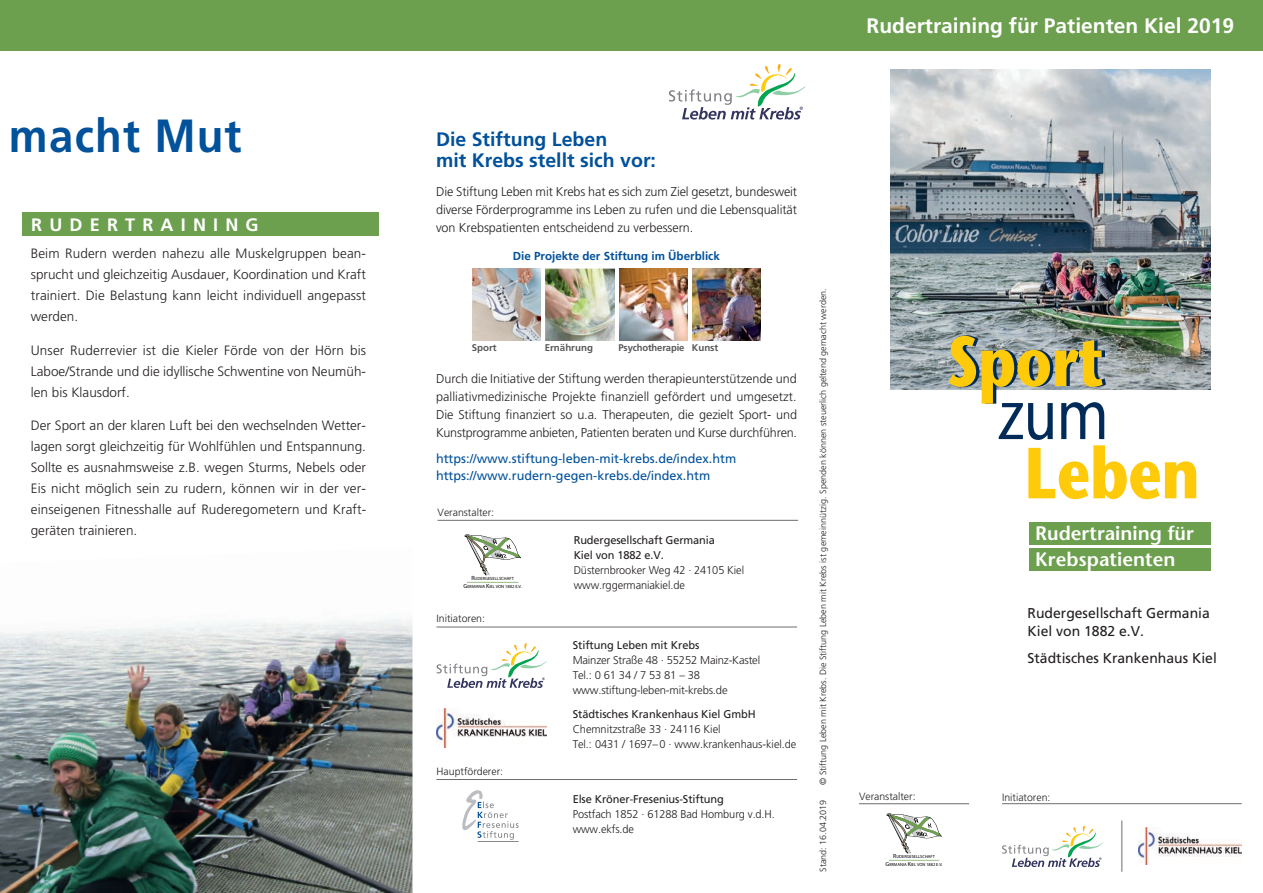
<style>
.page{position:relative;width:1263px;height:893px;background:#fff}
.page>*{position:absolute;margin:0;border:0;box-sizing:border-box;transform-origin:0 0}
.t1{font:700 70.65px "Stone Sans";color:#feca0a;scale:.8 1}
.t2{font:700 46.5px "Frutiger LT";letter-spacing:.025em;color:#01519b;scale:.94 1}
.t3{font:700 21px "Frutiger LT";color:#fff}
.t4{font:700 19.5px/21px "Frutiger LT";color:#01519b}
.t5{font:600 19.5px "Stone Sans";color:#fff}
.t6{font:700 18px "Frutiger LT";letter-spacing:.4em;color:#fff}
.t7{font:14.25px/18px "Frutiger LT";color:#231f20}
.t8{font:300 13.5px/21px "Frutiger LT";letter-spacing:.005em;color:#231f20;text-align:justify}
.t9{font:300 12.75px/18px "Frutiger LT";letter-spacing:-.01em;color:#231f20;text-align:justify}
.t10{font:12.75px "Frutiger LT";color:#01519b}
.t11{font:700 11.55px "Frutiger LT";color:#01519b}
.t12{font:300 11.25px/15px "Frutiger LT";letter-spacing:-.01em;color:#231f20}
.t13{font:11.25px/15px "Frutiger LT";letter-spacing:-.01em;color:#231f20}
.t14{font:300 10.5px "Frutiger LT";color:#231f20}
.t15{font:700 9.75px "Frutiger LT";color:#57585a}
.t16{font:300 9px "Frutiger LT";color:#231f20}
.t17{font:4.5px/7.2px "Myriad Pro";color:#000001;text-align:center}
.t18{font:4.35px/7.1px "Myriad Pro";color:#000001;text-align:center}
.s1{font-size:6px}
.s2{font-size:5.85px}
</style>
<div class="page">
<div style="left:0;top:0;width:1263px;height:50px;background:#6c9f4e"></div>
<svg style="left:886px;top:813px;width:56px;height:40px"></svg>
<svg style="left:889px;top:860px;width:50px;height:1px"></svg>
<hr style="left:1002px;top:803px;width:240px;height:1px;background:#6c6d70">
<hr style="left:859px;top:803px;width:110px;height:1px;background:#6c6d70">
<img style="left:1139px;top:827px;width:103px;height:37px">
<img style="left:437px;top:708px;width:110px;height:39px">
<svg style="left:669px;top:64px;width:136px;height:56px"></svg>
<img style="left:472px;top:269px;width:69px;height:72px">
<img style="left:546px;top:269px;width:68px;height:72px">
<img style="left:692px;top:269px;width:69px;height:72px">
<img style="left:619px;top:269px;width:69px;height:72px">
<hr style="left:436px;top:779px;width:361px;height:1px;background:#6c6d70">
<hr style="left:437px;top:520px;width:361px;height:1px;background:#6c6d70">
<hr style="left:436px;top:627px;width:361px;height:1px;background:#6c6d70">
<svg style="left:437px;top:643px;width:110px;height:45px"></svg>
<div style="left:22px;top:213px;width:357px;height:23px;background:#6c9f4e"></div>
<img style="left:890px;top:69px;width:320px;height:320px">
<svg style="left:999px;top:402px;width:197px;height:97px"></svg>
<div style="left:1029px;top:522px;width:181px;height:23px;background:#6c9f4e"></div>
<div style="left:1029px;top:549px;width:181px;height:22px;background:#6c9f4e"></div>
<img style="left:0;top:619px;width:412px;height:274px">
<svg style="left:1002px;top:826px;width:101px;height:41px"></svg>
<svg style="left:464px;top:534px;width:57px;height:41px"></svg>
<svg style="left:467px;top:582px;width:51px;height:1px"></svg>
<hr style="left:1121px;top:820px;width:1px;height:52px;background:#6c6d70">
<hr style="left:478px;top:841px;width:41px;height:1px;background:#808285">
<svg style="left:462px;top:790px;width:57px;height:50px"></svg>
<p class="t2" style="left:9px;top:108px;width:249px">macht Mut</p>
<p class="t6" style="left:31px;top:214px;width:229px">RUDERTRAINING</p>
<p class="t8" style="left:31px;top:243px;width:337px">Beim Rudern werden nahezu alle Muskelgruppen bean&shy;sprucht und gleichzeitig Ausdauer, Koordination und Kraft trainiert. Die Belastung kann leicht individuell angepasst werden.</p>
<p class="t8" style="left:31px;top:340px;width:337px">Unser Ruderrevier ist die Kieler Förde von der Hörn bis Laboe/Strande und die idyllische Schwentine von Neumüh&shy;len bis Klausdorf.</p>
<p class="t8" style="left:31px;top:415px;width:337px">Der Sport an der klaren Luft bei den wechselnden Wetter&shy;lagen sorgt gleichzeitig für Wohlfühlen und Entspannung.<br>Sollte es ausnahmsweise z.B. wegen Sturms, Nebels oder Eis nicht möglich sein zu rudern, können wir in der ver&shy;einseigenen Fitnesshalle auf Ruderegometern und Kraft&shy;geräten trainieren.</p>
<p class="t3" style="left:866px;top:13px;width:369px">Rudertraining für Patienten Kiel 2019</p>
<p class="t4" style="left:436px;top:129px;width:221px">Die Stiftung Leben<br>mit Krebs stellt sich vor:</p>
<p class="t9" style="left:436px;top:183px;width:363px">Die Stiftung Leben mit Krebs hat es sich zum Ziel gesetzt, bundesweit diverse Förderprogramme ins Leben zu rufen und die Lebensqualität von Krebspatienten entscheidend zu verbessern.</p>
<p class="t11" style="left:513px;top:249px;width:209px">Die Projekte der Stiftung im Überblick</p>
<p class="t15" style="left:472px;top:342px;width:26px">Sport</p>
<p class="t15" style="left:545px;top:342px;width:50px">Ernährung</p>
<p class="t15" style="left:618px;top:342px;width:67px">Psychotherapie</p>
<p class="t15" style="left:692px;top:342px;width:28px">Kunst</p>
<p class="t9" style="left:436px;top:369px;width:363px">Durch die Initiative der Stiftung werden therapieunterstützende und palliativmedizinische Projekte finanziell gefördert und umgesetzt.<br>Die Stiftung finanziert so u.a. Therapeuten, die gezielt Sport- und Kunstprogramme anbieten, Patienten beraten und Kurse durchführen.</p>
<p class="t10" style="left:436px;top:451px;width:302px">https://www.stiftung-leben-mit-krebs.de/index.htm</p>
<p class="t10" style="left:436px;top:468px;width:276px">https://www.rudern-gegen-krebs.de/index.htm</p>
<p class="t14" style="left:438px;top:506px;width:58px">Veranstalter:</p>
<p class="t17" style="left:463px;top:575px;width:60px"><span class="s1">R</span>UDERGESELLSCHAFT<br><span class="s1">G</span>ERMANIA <span class="s1">K</span>IEL VON 1882 E.V.</p>
<p class="t14" style="left:437px;top:612px;width:50px">Initiatoren:</p>
<p class="t14" style="left:437px;top:765px;width:68px">Hauptförderer:</p>
<p class="t13" style="left:574px;top:532px;width:143px">Rudergesellschaft Germania<br>Kiel von 1882 e.V.</p>
<p class="t12" style="left:574px;top:562px;width:172px">Düsternbrooker Weg 42 · 24105 Kiel</p>
<p class="t12" style="left:574px;top:577px;width:113px">www.rggermaniakiel.de</p>
<p class="t13" style="left:573px;top:638px;width:128px">Stiftung Leben mit Krebs</p>
<p class="t12" style="left:573px;top:653px;width:189px">Mainzer Straße 48 · 55252 Mainz-Kastel</p>
<p class="t12" style="left:573px;top:668px;width:129px">Tel.: 0 61 34 / 7 53 81 – 38</p>
<p class="t12" style="left:573px;top:683px;width:156px">www.stiftung-leben-mit-krebs.de</p>
<p class="t13" style="left:573px;top:706px;width:185px">Städtisches Krankenhaus Kiel GmbH</p>
<p class="t12" style="left:573px;top:721px;width:149px">Chemnitzstraße 33 · 24116 Kiel</p>
<p class="t12" style="left:573px;top:736px;width:225px">Tel.: 0431 / 1697–0 · www.krankenhaus-kiel.de</p>
<p class="t13" style="left:573px;top:791px;width:153px">Else Kröner-Fresenius-Stiftung</p>
<p class="t12" style="left:573px;top:806px;width:204px">Postfach 1852 · 61288 Bad Homburg v.d.H. www.ekfs.de</p>
<p class="t16" style="left:818px;top:785px;width:498px;rotate:-90deg">© Stiftung Leben mit Krebs. Die Stiftung Leben mit Krebs ist gemeinnützig. Spenden können steuerlich geltend gemacht werden.</p>
<p class="t16" style="left:818px;top:872px;width:74px;rotate:-90deg">Stand: 16.04.2019</p>
<p class="t1" style="left:947px;top:317px;width:198px">Sport</p>
<p class="t5" style="left:1035px;top:521px;width:160px">Rudertraining für</p>
<p class="t5" style="left:1035px;top:548px;width:142px">Krebspatienten</p>
<p class="t7" style="left:1027px;top:604px;width:184px">Rudergesellschaft Germania<br>Kiel von 1882 e.V.</p>
<p class="t7" style="left:1027px;top:649px;width:191px">Städtisches Krankenhaus Kiel</p>
<p class="t14" style="left:859px;top:791px;width:58px">Veranstalter:</p>
<p class="t14" style="left:1002px;top:791px;width:50px">Initiatoren:</p>
<p class="t18" style="left:885px;top:853px;width:58px"><span class="s2">R</span>UDERGESELLSCHAFT<br><span class="s2">G</span>ERMANIA <span class="s2">K</span>IEL VON 1882 E.V.</p>
</div>
